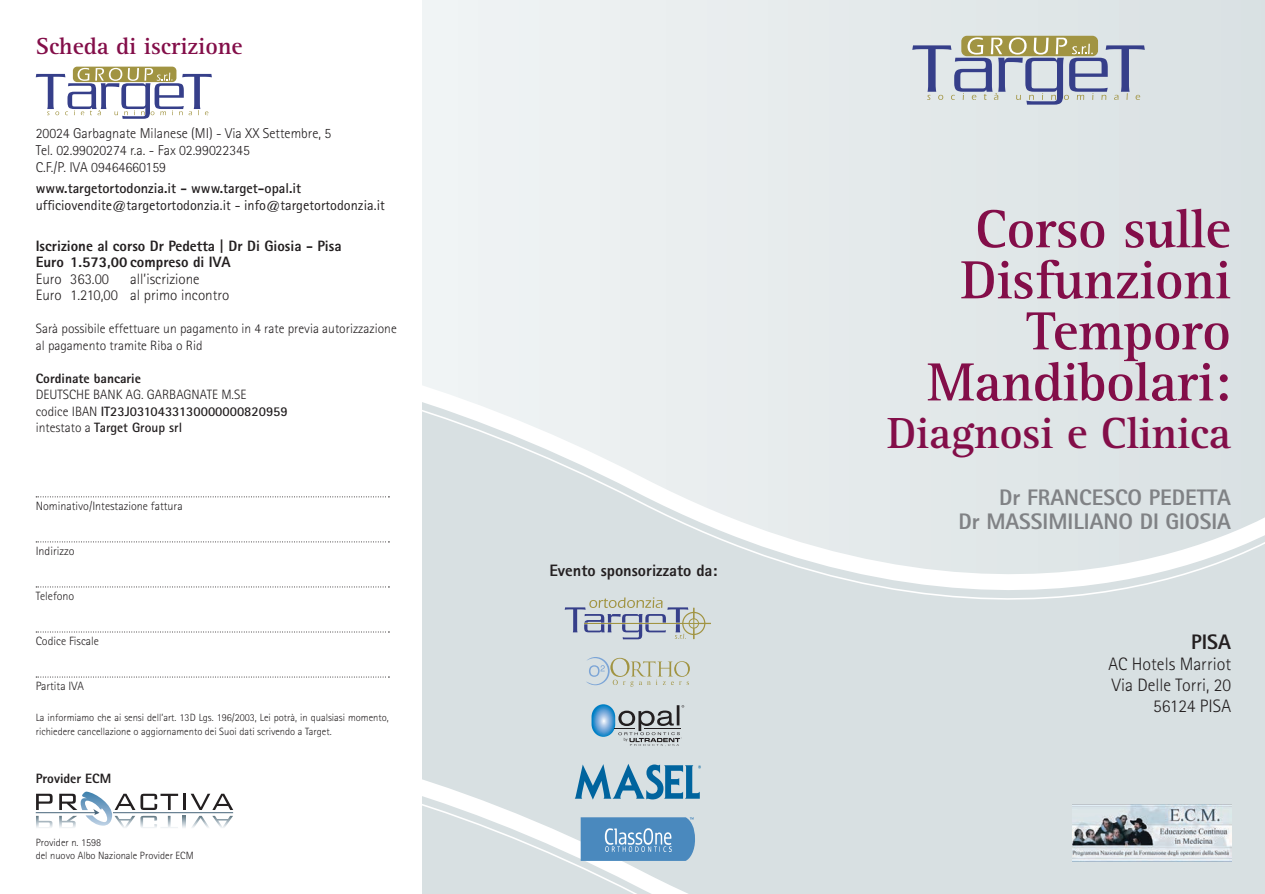
<style>
.page{position:relative;width:1265px;height:894px;background:#fff}
.page>*{position:absolute;margin:0;border:0;box-sizing:border-box;transform-origin:0 0}
.t1{font:700 55.5px/51px "Rotis Serif";letter-spacing:-.01em;color:#830e49;text-align:right}
.t2{font:700 45px "Rotis Serif";letter-spacing:-.01em;color:#830e49}
.t3{font:700 24px "Rotis Serif";color:#830e49}
.t4{font:800 22.5px/24.2px "Rotis Sans Serif";color:#808285;text-align:right}
.t5{font:800 21px "Rotis Sans Serif";color:#231f20}
.t6{font:300 18px/21px "Rotis Sans Serif";color:#231f20;text-align:right}
.t7{font:800 16.5px "Rotis Sans Serif";color:#231f20}
.t8{font:800 15px/16.5px "Rotis Sans Serif";color:#231f20}
.t9{font:300 15px/16.5px "Rotis Sans Serif";color:#231f20}
.t10{font:300 14.25px/17.1px "Rotis Sans Serif";color:#231f20}
.t11{font:14.25px "Rotis Sans Serif";color:#231f20}
.t12{font:700 14.25px "Rotis Sans Serif";color:#231f20}
.t13{font:300 13.5px/16.5px "Rotis Sans Serif";color:#231f20}
.t14{font:800 13.5px "Rotis Sans Serif";color:#231f20}
.t15{font:300 12px "Rotis Sans Serif";color:#231f20}
.t16{font:300 10.5px/13.5px "Rotis Sans Serif";color:#231f20}
.s1{font-weight:700}
</style>
<div class="page">
<div style="left:423px;top:0;width:842px;height:893px;background:#e6ebec"></div>
<svg style="left:1180px;top:281px;width:85px;height:17px"></svg>
<svg style="left:423px;top:298px;width:842px;height:371px"></svg>
<div style="left:423px;top:674px;width:842px;height:17px;background:#d8e0e2"></div>
<div style="left:423px;top:691px;width:842px;height:202px;background:#d8e0e2"></div>
<svg style="left:580px;top:817px;width:115px;height:43px"></svg>
<svg style="left:574px;top:763px;width:127px;height:36px"></svg>
<svg style="left:586px;top:656px;width:104px;height:30px"></svg>
<div style="left:73px;top:67px;width:103px;height:15px;background:#a19442;border-radius:4px"></div>
<svg style="left:36px;top:68px;width:176px;height:51px"></svg>
<div style="left:961px;top:36px;width:137px;height:20px;background:#a19442;border-radius:6px"></div>
<svg style="left:912px;top:37px;width:232px;height:68px"></svg>
<svg style="left:565px;top:597px;width:146px;height:42px"></svg>
<hr style="left:584px;top:622px;width:105px;height:1px;background:#a19442">
<svg style="left:591px;top:704px;width:93px;height:42px"></svg>
<svg style="left:36px;top:496px;width:353px;height:1px"></svg>
<svg style="left:36px;top:541px;width:353px;height:1px"></svg>
<svg style="left:36px;top:586px;width:353px;height:1px"></svg>
<svg style="left:36px;top:631px;width:353px;height:1px"></svg>
<svg style="left:36px;top:676px;width:353px;height:1px"></svg>
<svg style="left:36px;top:793px;width:17px;height:16px"></svg>
<svg style="left:191px;top:793px;width:42px;height:16px"></svg>
<svg style="left:36px;top:815px;width:16px;height:13px"></svg>
<svg style="left:192px;top:815px;width:41px;height:13px"></svg>
<hr style="left:36px;top:812px;width:60px;height:1px;background:#47647a">
<hr style="left:113px;top:812px;width:120px;height:1px;background:#47647a">
<svg style="left:59px;top:791px;width:126px;height:37px"></svg>
<img style="left:1072px;top:803px;width:159px;height:58px">
<h3 class="t3" style="left:36px;top:32px;width:208px">Scheda di iscrizione</h3>
<h3 class="t10" style="left:36px;top:124px;width:297px">20024 Garbagnate Milanese (MI) - Via XX Settembre, 5<br>Tel. 02.99020274 r.a. - Fax 02.99022345<br>C.F./P. IVA 09464660159</h3>
<h3 class="t12" style="left:36px;top:179px;width:267px">www.targetortodonzia.it - www.target-opal.it</h3>
<h3 class="t11" style="left:36px;top:200px;width:350px">ufficiovendite@targetortodonzia.it - info@targetortodonzia.it</h3>
<h3 class="t8" style="left:36px;top:237px;width:307px">Iscrizione al corso Dr Pedetta | Dr Di Giosia - Pisa<br>Euro 1.573,00 compreso di IVA</h3>
<h3 class="t9" style="left:36px;top:270px;width:75px">Euro 363.00</h3>
<h3 class="t9" style="left:36px;top:270px;width:195px;text-indent:94px">all’iscrizione<br>Euro 1.210,00 al primo incontro</h3>
<p class="t13" style="left:36px;top:320px;width:362px">Sarà possibile effettuare un pagamento in 4 rate previa autorizzazione al pagamento tramite Riba o Rid</p>
<p class="t14" style="left:36px;top:369px;width:107px">Cordinate bancarie</p>
<p class="t13" style="left:36px;top:386px;width:253px">DEUTSCHE BANK AG. GARBAGNATE M.SE<br>codice IBAN <span class="s1">IT23J0310433130000000820959 </span>intestato a <span class="s1">Target Group srl</span></p>
<p class="t15" style="left:36px;top:499px;width:148px">Nominativo/Intestazione fattura</p>
<p class="t15" style="left:36px;top:544px;width:40px">Indirizzo</p>
<p class="t15" style="left:36px;top:589px;width:40px">Telefono</p>
<p class="t15" style="left:36px;top:634px;width:65px">Codice Fiscale</p>
<p class="t15" style="left:36px;top:679px;width:50px">Partita IVA</p>
<p class="t16" style="left:36px;top:710px;width:354px">La informiamo che ai sensi dell’art. 13D Lgs. 196/2003, Lei potrà, in qualsiasi momento, richiedere cancellazione o aggiornamento dei Suoi dati scrivendo a Target.</p>
<p class="t14" style="left:36px;top:770px;width:77px">Provider ECM</p>
<p class="t16" style="left:36px;top:836px;width:159px;line-height:12.6px">Provider n. 1598<br>del nuovo Albo Nazionale Provider ECM</p>
<h3 class="t7" style="left:549px;top:560px;width:170px">Evento sponsorizzato da:</h3>
<h1 class="t1" style="left:927px;top:204px;width:305px">Corso sulle<br>Disfunzioni<br>Temporo<br>Mandibolari:</h1>
<h2 class="t2" style="left:887px;top:407px;width:345px">Diagnosi e Clinica</h2>
<h3 class="t4" style="left:958px;top:485px;width:274px">Dr FRANCESCO PEDETTA<br>Dr MASSIMILIANO DI GIOSIA</h3>
<h3 class="t5" style="left:1191px;top:628px;width:41px">PISA</h3>
<h3 class="t6" style="left:1108px;top:653px;width:124px">AC Hotels Marriot<br>Via Delle Torri, 20<br>56124 PISA</h3>
</div>
